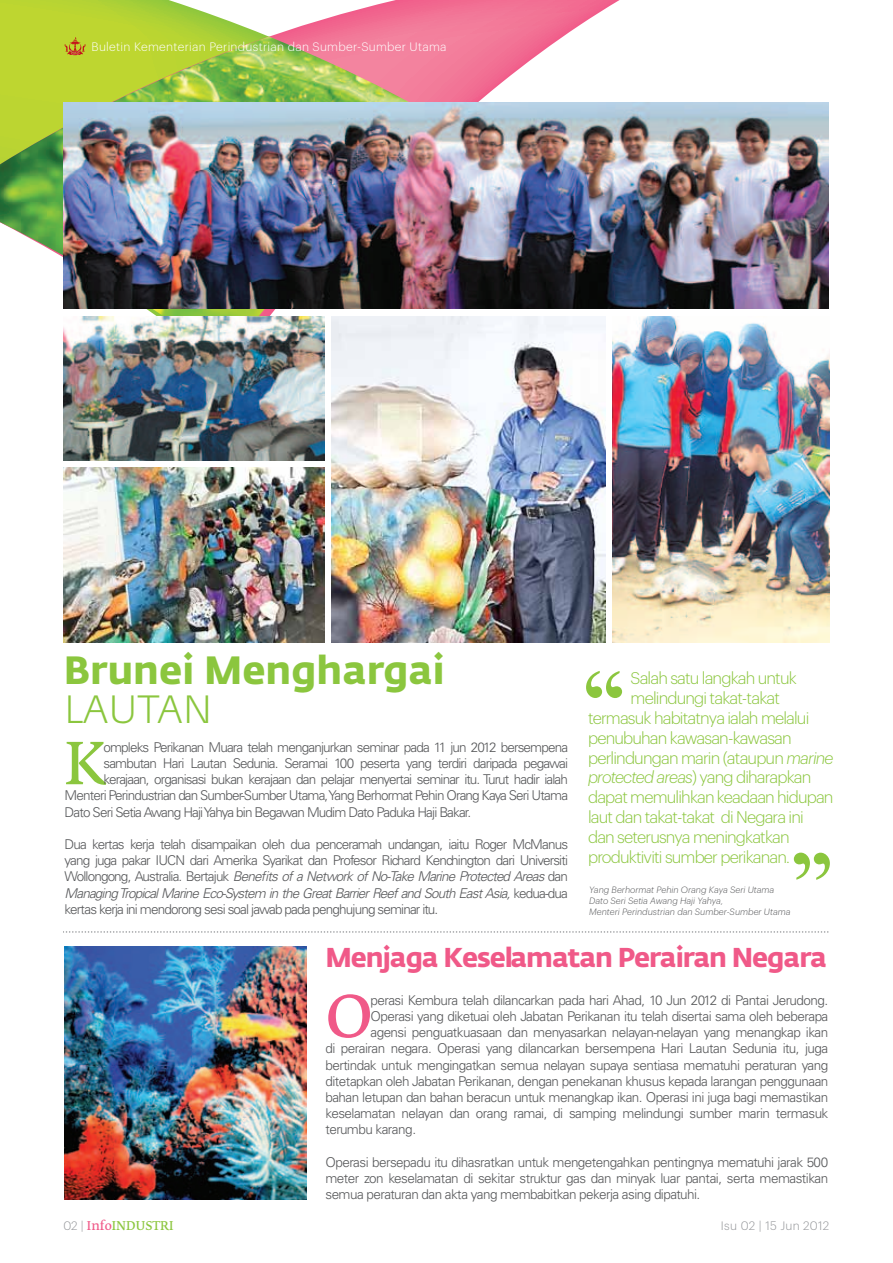
<style>
.page{position:relative;width:893px;height:1263px;background:#fff}
.page>*{position:absolute;margin:0;border:0;box-sizing:border-box;transform-origin:0 0}
.t1{font:57.45px "Fedra Serif B Pro";color:#8bc63e}
.t2{font:57.45px "Fedra Serif B Pro";color:#f05988}
.t3{font:700 39px "Fedra Sans Pro";color:#8bc63e}
.t4{font:300 39px "Fedra Sans Pro";color:#8bc63e}
.t5{font:700 27px "Fedra Sans Pro";letter-spacing:-.04em;color:#f05988}
.t6{font:300 16.5px "Graphik";letter-spacing:-.05em;color:#8bc63e}
.t7{font:300 13.5px/16.2px "Univers LT Std";letter-spacing:-.04em;color:#57585a;text-align:justify}
.t8{font:300 13.5px "Univers LT Std";letter-spacing:-.065em;color:#57585a}
.t9{font:300 12px "Graphik";letter-spacing:.025em;color:#fff}
.t10{font:12px "Fedra Serif B Pro";color:#8bc63e}
.t11{font:300 12px "Graphik";letter-spacing:.025em;color:#939598}
.t12{font:italic 300 9px/10.8px "Graphik";color:#57585a}
.s1{font-style:italic}
.s2{font-family:"Graphik";font-weight:300;color:#939598}
.s3{color:#f05988}
</style>
<div class="page">
<svg style="left:0;top:0;width:620px;height:367px"></svg>
<img style="left:0;top:37px;width:450px;height:325px">
<svg style="left:65px;top:37px;width:21px;height:19px"></svg>
<svg style="left:586px;top:671px;width:36px;height:27px"></svg>
<svg style="left:794px;top:853px;width:36px;height:27px"></svg>
<img style="left:64px;top:103px;width:764px;height:205px">
<img style="left:64px;top:317px;width:260px;height:144px">
<img style="left:64px;top:468px;width:260px;height:174px">
<img style="left:64px;top:947px;width:243px;height:252px">
<svg style="left:65px;top:931px;width:764px;height:2px"></svg>
<img style="left:612px;top:317px;width:217px;height:325px">
<img style="left:332px;top:317px;width:273px;height:325px">
<p class="t9" style="left:92px;top:38px;width:357px">Buletin Kementerian Perindustrian dan Sumber-Sumber Utama</p>
<h2 class="t3" style="left:64px;top:646px;width:382px">Brunei Menghargai</h2>
<h2 class="t4" style="left:64px;top:685px;width:150px">LAUTAN</h2>
<h1 class="t1" style="left:65px;top:728px;width:44px">K</h1>
<p class="t8" style="left:103px;top:739px;width:466px">ompleks Perikanan Muara telah menganjurkan seminar pada 11 jun 2012 bersempena</p>
<p class="t8" style="left:103px;top:755px;width:466px">sambutan Hari Lautan Sedunia. Seramai 100 peserta yang terdiri daripada pegawai</p>
<p class="t8" style="left:103px;top:771px;width:466px">kerajaan, organisasi bukan kerajaan dan pelajar menyertai seminar itu. Turut hadir ialah</p>
<p class="t8" style="left:65px;top:787px;width:505px">Menteri Perindustrian dan Sumber-Sumber Utama, Yang Berhormat Pehin Orang Kaya Seri Utama</p>
<p class="t8" style="left:65px;top:804px;width:408px">Dato Seri Setia Awang Haji Yahya bin Begawan Mudim Dato Paduka Haji Bakar.</p>
<p class="t7" style="left:65px;top:836px;width:505px">Dua kertas kerja telah disampaikan oleh dua penceramah undangan, iaitu Roger McManus yang juga pakar IUCN dari Amerika Syarikat dan Profesor Richard Kenchington dari Universiti Wollongong, Australia. Bertajuk <span class="s1">Benefits of a Network of No-Take Marine Protected Areas</span> dan <span class="s1">Managing Tropical Marine Eco-System in the Great Barrier Reef and South East Asia,</span> kedua-dua kertas kerja ini mendorong sesi soal jawab pada penghujung seminar itu.</p>
<p class="t6" style="left:631px;top:666px;width:168px">Salah satu langkah untuk</p>
<p class="t6" style="left:631px;top:686px;width:151px">melindungi takat-takat</p>
<p class="t6" style="left:588px;top:706px;width:223px">termasuk habitatnya ialah melalui</p>
<p class="t6" style="left:588px;top:726px;width:205px">penubuhan kawasan-kawasan</p>
<p class="t6" style="left:588px;top:745px;width:247px">perlindungan marin (ataupun <span class="s1">marine</span></p>
<p class="t6" style="left:588px;top:765px;width:225px"><span class="s1">protected areas</span>) yang diharapkan</p>
<p class="t6" style="left:588px;top:785px;width:247px">dapat memulihkan keadaan hidupan</p>
<p class="t6" style="left:588px;top:805px;width:217px">laut dan takat-takat di Negara ini</p>
<p class="t6" style="left:588px;top:825px;width:203px">dan seterusnya meningkatkan</p>
<p class="t6" style="left:588px;top:844px;width:203px">produktiviti sumber perikanan.</p>
<p class="t12" style="left:589px;top:884px;width:203px">Yang Berhormat Pehin Orang Kaya Seri Utama<br>Dato Seri Setia Awang Haji Yahya,<br>Menteri Perindustrian dan Sumber-Sumber Utama</p>
<h3 class="t5" style="left:325px;top:940px;width:503px">Menjaga Keselamatan Perairan Negara</h3>
<h1 class="t2" style="left:325px;top:981px;width:49px">O</h1>
<p class="t7" style="left:370px;top:992px;width:459px">perasi Kembura telah dilancarkan pada hari Ahad, 10 Jun 2012 di Pantai Jerudong.</p>
<p class="t7" style="left:370px;top:1008px;width:459px">Operasi yang diketuai oleh Jabatan Perikanan itu telah disertai sama oleh beberapa</p>
<p class="t7" style="left:370px;top:1024px;width:459px">agensi penguatkuasaan dan menyasarkan nelayan-nelayan yang menangkap ikan</p>
<p class="t7" style="left:325px;top:1040px;width:504px">di perairan negara. Operasi yang dilancarkan bersempena Hari Lautan Sedunia itu, juga</p>
<p class="t7" style="left:325px;top:1057px;width:504px">bertindak untuk mengingatkan semua nelayan supaya sentiasa mematuhi peraturan yang</p>
<p class="t7" style="left:325px;top:1073px;width:504px">ditetapkan oleh Jabatan Perikanan, dengan penekanan khusus kepada larangan penggunaan</p>
<p class="t7" style="left:325px;top:1089px;width:504px">bahan letupan dan bahan beracun untuk menangkap ikan. Operasi ini juga bagi memastikan</p>
<p class="t7" style="left:325px;top:1105px;width:504px">keselamatan nelayan dan orang ramai, di samping melindungi sumber marin termasuk</p>
<p class="t7" style="left:325px;top:1121px;width:92px">terumbu karang.</p>
<p class="t7" style="left:325px;top:1154px;width:504px">Operasi bersepadu itu dihasratkan untuk mengetengahkan pentingnya mematuhi jarak 500 meter zon keselamatan di sekitar struktur gas dan minyak luar pantai, serta memastikan semua peraturan dan akta yang membabitkan pekerja asing dipatuhi.</p>
<p class="t10" style="left:63px;top:1218px;width:112px"><span class="s2">02 |</span> <span class="s3">Info</span>INDUSTRI</p>
<p class="t11" style="left:721px;top:1217px;width:110px">Isu 02 | 15 Jun 2012</p>
</div>
